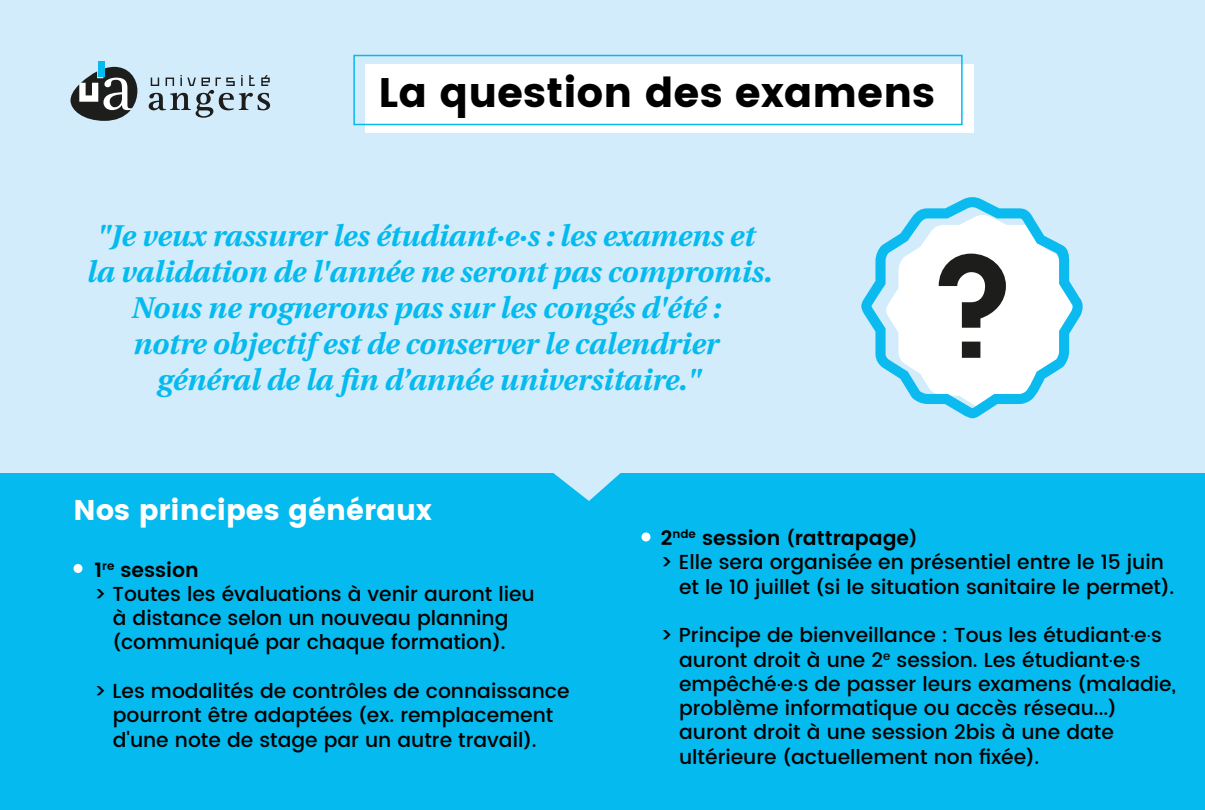
<style>
.page{position:relative;width:1205px;height:810px;background:#fff}
.page>*{position:absolute;margin:0;border:0;box-sizing:border-box;transform-origin:0 0}
.t1{font:700 41.25px "UA Poppins Texte";color:#000}
.t2{font:italic 500 30px/36px "UA Poppins Texte";color:#05baee;text-align:center}
.t3{font:700 28.5px "UA Poppins Texte";color:#fff}
.t4{font:500 20.25px/24.3px "UA Poppins Texte";color:#000}
.t5{font:600 20.25px "UA Poppins Texte";color:#000}
</style>
<div class="page">
<div style="left:0;top:0;width:1204px;height:810px;background:#d2ecfb"></div>
<div style="left:365px;top:64px;width:608px;height:70px;background:#fff"></div>
<div style="left:353px;top:55px;width:609px;height:70px;border:2px solid #05baee"></div>
<div style="left:0;top:473px;width:1204px;height:337px;background:#05baee"></div>
<svg style="left:553px;top:473px;width:68px;height:28px"></svg>
<div style="left:73px;top:564px;width:9px;height:9px;background:#fff;border-radius:50%"></div>
<div style="left:641px;top:532px;width:9px;height:10px;background:#fff;border-radius:50%"></div>
<svg style="left:149px;top:75px;width:121px;height:43px"></svg>
<svg style="left:70px;top:67px;width:67px;height:54px"></svg>
<div style="left:99px;top:61px;width:6px;height:16px;background:#05baee"></div>
<svg style="left:861px;top:197px;width:222px;height:221px"></svg>
<svg style="left:886px;top:214px;width:194px;height:194px"></svg>
<h1 class="t1" style="left:378px;top:68px;width:558px">La question des examens</h1>
<h2 class="t2" style="left:86px;top:217px;width:687px">"Je veux rassurer les étudiant·e·s : les examens et la validation de l'année ne seront pas compromis.<br>Nous ne rognerons pas sur les congés d'été :<br>notre objectif est de conserver le calendrier général de la fin d’année universitaire."</h2>
<h3 class="t3" style="left:73px;top:493px;width:360px">Nos principes généraux</h3>
<p class="t5" style="left:95px;top:554px;width:106px">1<sup>re</sup> session</p>
<p class="t4" style="left:95px;top:582px;width:442px">&gt; Toutes les évaluations à venir auront lieu</p>
<p class="t4" style="left:113px;top:606px;width:397px">à distance selon un nouveau planning</p>
<p class="t4" style="left:113px;top:631px;width:394px">(communiqué par chaque formation).</p>
<p class="t4" style="left:113px;top:679px;width:458px;text-indent:-18px">&gt; Les modalités de contrôles de connaissance pourront être adaptées (ex. remplacement d'une note de stage par un autre travail).</p>
<p class="t5" style="left:661px;top:523px;width:258px">2<sup>nde</sup> session (rattrapage)</p>
<p class="t4" style="left:661px;top:551px;width:504px">&gt; Elle sera organisée en présentiel entre le 15 juin</p>
<p class="t4" style="left:679px;top:575px;width:496px">et le 10 juillet (si le situation sanitaire le permet).</p>
<p class="t4" style="left:679px;top:624px;width:498px;text-indent:-18px">&gt; Principe de bienveillance : Tous les étudiant·e·s auront droit à une 2<sup>e</sup> session. Les étudiant·e·s empêché·e·s de passer leurs examens (maladie, problème informatique ou accès réseau...) auront droit à une session 2bis à une date ultérieure (actuellement non fixée).</p>
</div>
